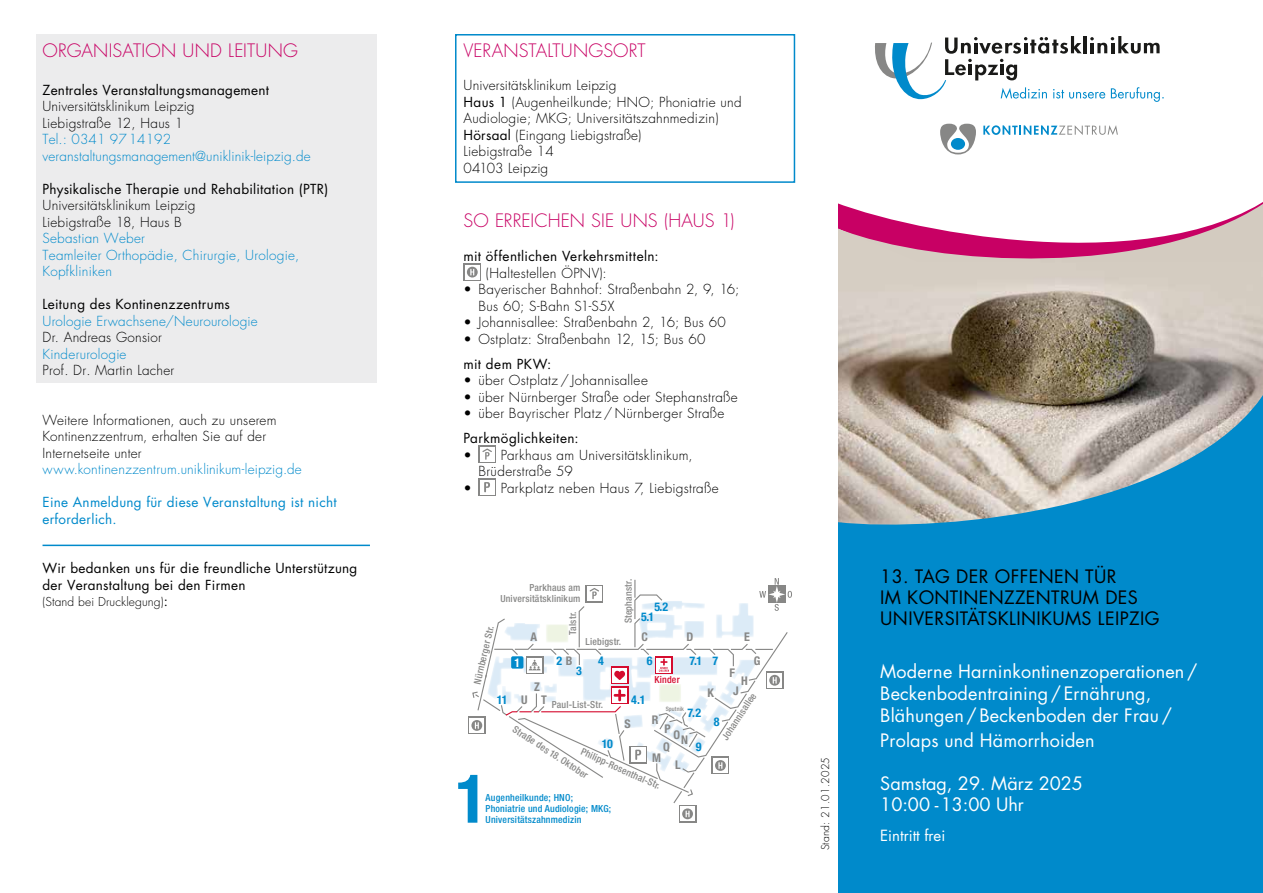
<style>
.page{position:relative;width:1263px;height:893px;background:#fff}
.page>*{position:absolute;margin:0;border:0;box-sizing:border-box;transform-origin:0 0}
.t1{font:700 condensed 67.5px "Helvetica Neue LT Std";color:#008acb}
.t2{font:18px/21.6px "Futura Std";letter-spacing:.01em;color:#fff}
.t3{font:18px/21px "Futura Std";letter-spacing:.02em;color:#000}
.t4{font:300 18px "Futura Std";letter-spacing:.005em;color:#c80064}
.t5{font:15px "Futura Std";color:#fff}
.t6{font:300 13.5px/16.5px "Futura Std";letter-spacing:.02em;color:#000}
.t7{font:13.5px/16.5px "Futura Std";letter-spacing:.02em;color:#000}
.t8{font:300 13.5px/16.5px "Futura Std";letter-spacing:.02em;color:#008acb}
.t9{font:13.5px/16.5px "Futura Std";letter-spacing:.02em;color:#008acb}
.t10{font:700 condensed 12px "Helvetica Neue LT Std";color:#008acb}
.t11{font:300 12px "Futura Std";letter-spacing:.01em;color:#000}
.t12{font:700 condensed 12px "Helvetica Neue LT Std";color:#878786}
.t13{font:700 condensed 12px "Helvetica Neue LT Std";color:#fff}
.t14{font:300 10.5px "Futura Std";letter-spacing:.02em;color:#000}
.t15{font:500 condensed 9.75px/11.2px "Helvetica Neue LT Std";letter-spacing:.02em;color:#878786;text-align:right}
.t16{font:500 condensed 9.75px/10.6px "Helvetica Neue LT Std";letter-spacing:.02em;color:#008acb}
.t17{font:500 condensed 9.75px "Helvetica Neue LT Std";letter-spacing:.02em;color:#d50c2f}
.t18{font:500 condensed 6px "Helvetica Neue LT Std";letter-spacing:.015em;color:#878786}
.s1{font-weight:400;font-size:13.5px}
.s2{font-weight:400}
.s3{color:#878786}
</style>
<div class="page">
<div style="left:838px;top:557px;width:425px;height:336px;background:#008acb"></div>
<img style="left:838px;top:204px;width:425px;height:169px">
<svg style="left:838px;top:373px;width:425px;height:184px;background:#749baa"></svg>
<svg style="left:940px;top:124px;width:36px;height:30px"></svg>
<div style="left:951px;top:138px;width:14px;height:12px;background:#008acb;border-radius:50%"></div>
<svg style="left:983px;top:125px;width:135px;height:10px"></svg>
<svg style="left:875px;top:36px;width:289px;height:66px"></svg>
<div style="left:468px;top:717px;width:18px;height:17px;background:#878786"></div>
<div style="left:469px;top:718px;width:15px;height:15px;background:#fff"></div>
<div style="left:679px;top:805px;width:17px;height:18px;background:#878786"></div>
<svg style="left:680px;top:819px;width:15px;height:2px"></svg>
<svg style="left:471px;top:578px;width:321px;height:241px"></svg>
<div style="left:36px;top:34px;width:340px;height:349px;background:#ececed"></div>
<svg style="left:463px;top:263px;width:18px;height:18px"></svg>
<svg style="left:465px;top:265px;width:15px;height:14px"></svg>
<svg style="left:467px;top:267px;width:11px;height:10px"></svg>
<svg style="left:478px;top:445px;width:18px;height:18px"></svg>
<div style="left:480px;top:447px;width:15px;height:14px;background:#fff"></div>
<svg style="left:482px;top:448px;width:10px;height:12px"></svg>
<svg style="left:478px;top:478px;width:18px;height:18px"></svg>
<div style="left:480px;top:480px;width:15px;height:14px;background:#fff"></div>
<svg style="left:484px;top:482px;width:6px;height:10px"></svg>
<div style="left:455px;top:34px;width:340px;height:149px;border:2px solid #008acb"></div>
<hr style="left:43px;top:545px;width:327px;height:1px;background:#008acb">
<h2 class="t4" style="left:43px;top:40px;width:257px">ORGANISATION UND LEITUNG</h2>
<p class="t7" style="left:43px;top:82px;width:228px">Zentrales Veranstaltungsmanagement</p>
<p class="t6" style="left:43px;top:98px;width:154px">Universitätsklinikum Leipzig<br>Liebigstraße 12, Haus 1</p>
<p class="t8" style="left:43px;top:131px;width:270px">Tel.: 0341 9714192 veranstaltungsmanagement@uniklinik-leipzig.de</p>
<p class="t7" style="left:43px;top:181px;width:287px">Physikalische Therapie und Rehabilitation (PTR)</p>
<p class="t6" style="left:43px;top:197px;width:154px">Universitätsklinikum Leipzig<br>Liebigstraße 18, Haus B</p>
<p class="t8" style="left:43px;top:230px;width:258px">Sebastian Weber<br>Teamleiter Orthopädie, Chirurgie, Urologie,<br>Kopfkliniken</p>
<p class="t7" style="left:43px;top:296px;width:189px">Leitung des Kontinenzzentrums</p>
<p class="t8" style="left:43px;top:313px;width:217px">Urologie Erwachsene/Neurourologie</p>
<p class="t6" style="left:43px;top:329px;width:121px">Dr. Andreas Gonsior</p>
<p class="t8" style="left:43px;top:346px;width:86px">Kinderurologie</p>
<p class="t6" style="left:43px;top:362px;width:133px">Prof. Dr. Martin Lacher</p>
<p class="t6" style="left:43px;top:412px;width:236px">Weitere Informationen, auch zu unserem<br>Kontinenzzentrum, erhalten Sie auf der<br>Internetseite unter</p>
<p class="t8" style="left:43px;top:461px;width:261px">www.kontinenzzentrum.uniklinikum-leipzig.de</p>
<p class="t9" style="left:43px;top:494px;width:296px">Eine Anmeldung für diese Veranstaltung ist nicht erforderlich.</p>
<p class="t7" style="left:43px;top:560px;width:316px">Wir bedanken uns für die freundliche Unterstützung der Veranstaltung bei den Firmen</p>
<p class="t11" style="left:43px;top:594px;width:127px">(Stand bei Drucklegung)<span class="s1">:</span></p>
<h2 class="t4" style="left:463px;top:40px;width:184px">VERANSTALTUNGSORT</h2>
<p class="t6" style="left:463px;top:78px;width:280px">Universitätsklinikum Leipzig<br><span class="s2">Haus 1</span> (Augenheilkunde; HNO; Phoniatrie und<br>Audiologie; MKG; Universitätszahnmedizin)<br><span class="s2">Hörsaal</span> (Eingang Liebigstraße)<br>Liebigstraße 14<br>04103 Leipzig</p>
<h2 class="t4" style="left:463px;top:209px;width:273px">SO ERREICHEN SIE UNS (HAUS 1)</h2>
<p class="t7" style="left:463px;top:248px;width:197px">mit öffentlichen Verkehrsmitteln:</p>
<p class="t6" style="left:486px;top:265px;width:122px">(Haltestellen ÖPNV):</p>
<p class="t6" style="left:478px;top:282px;width:262px;text-indent:-15px">• Bayerischer Bahnhof: Straßenbahn 2, 9, 16;<br>Bus 60; S-Bahn S1-S5X</p>
<p class="t6" style="left:463px;top:315px;width:264px">• Johannisallee: Straßenbahn 2, 16; Bus 60</p>
<p class="t6" style="left:463px;top:331px;width:244px">• Ostplatz: Straßenbahn 12, 15; Bus 60</p>
<p class="t7" style="left:463px;top:356px;width:89px">mit dem PKW:</p>
<p class="t6" style="left:463px;top:373px;width:186px">• über Ostplatz/ Johannisallee</p>
<p class="t6" style="left:463px;top:389px;width:276px">• über Nürnberger Straße oder Stephanstraße</p>
<p class="t6" style="left:463px;top:406px;width:262px">• über Bayrischer Platz / Nürnberger Straße</p>
<p class="t7" style="left:463px;top:430px;width:117px">Parkmöglichkeiten:</p>
<p class="t6" style="left:478px;top:447px;width:216px;text-indent:-15px">• Parkhaus am Universitätsklinikum,<br>Brüderstraße 59</p>
<p class="t6" style="left:463px;top:480px;width:257px">• Parkplatz neben Haus 7, Liebigstraße</p>
<p class="t15" style="left:622px;top:623px;width:46px;rotate:-90deg">Stephanstr.</p>
<p class="t15" style="left:500px;top:582px;width:82px">Parkhaus am<br>Universitätsklinikum</p>
<p class="t10" style="left:654px;top:599px;width:15px">5.2</p>
<p class="t15" style="left:567px;top:635px;width:25px;rotate:-90deg">Talstr.</p>
<p class="t10" style="left:641px;top:610px;width:14px">5.1</p>
<p class="t15" style="left:472px;top:683px;width:62px;rotate:-77deg">Nürnberger Str.</p>
<p class="t12" style="left:642px;top:630px;width:8px">C</p>
<p class="t12" style="left:687px;top:630px;width:8px">D</p>
<p class="t12" style="left:744px;top:630px;width:7px">E</p>
<p class="t12" style="left:530px;top:630px;width:8px">A</p>
<p class="t15" style="left:586px;top:636px;width:37px">Liebigstr.</p>
<p class="t10" style="left:647px;top:653px;width:7px">6</p>
<p class="t12" style="left:754px;top:653px;width:8px">G</p>
<p class="t10" style="left:556px;top:653px;width:17px">2 <span class="s3">B</span></p>
<p class="t10" style="left:598px;top:653px;width:7px">4</p>
<p class="t13" style="left:514px;top:655px;width:7px">1</p>
<p class="t10" style="left:689px;top:653px;width:30px">7.1 7</p>
<p class="t18" style="left:666px;top:705px;width:20px">Sputnik</p>
<p class="t10" style="left:576px;top:664px;width:7px">3</p>
<p class="t12" style="left:729px;top:665px;width:7px">F</p>
<p class="t17" style="left:654px;top:673px;width:27px">Kinder</p>
<p class="t12" style="left:741px;top:673px;width:8px">H</p>
<p class="t12" style="left:534px;top:679px;width:7px">Z</p>
<p class="t12" style="left:707px;top:686px;width:8px">K</p>
<p class="t12" style="left:733px;top:684px;width:7px">J</p>
<p class="t15" style="left:552px;top:699px;width:53px">Paul-List-Str.</p>
<p class="t15" style="left:719px;top:736px;width:56px;rotate:-57deg">Johannisallee</p>
<p class="t12" style="left:521px;top:692px;width:28px">U T</p>
<p class="t10" style="left:497px;top:692px;width:12px">11</p>
<p class="t10" style="left:631px;top:692px;width:16px">4.1</p>
<p class="t10" style="left:687px;top:705px;width:15px">7.2</p>
<p class="t12" style="left:652px;top:712px;width:8px">R</p>
<p class="t10" style="left:714px;top:714px;width:7px">8</p>
<p class="t12" style="left:624px;top:716px;width:8px">S</p>
<p class="t12" style="left:665px;top:721px;width:8px">P</p>
<p class="t15" style="left:517px;top:723px;width:89px;rotate:33deg">Straße des 18. Oktober</p>
<p class="t12" style="left:673px;top:730px;width:16px">ON</p>
<p class="t10" style="left:602px;top:737px;width:13px">10</p>
<p class="t12" style="left:663px;top:739px;width:8px">Q</p>
<p class="t10" style="left:696px;top:739px;width:7px">9</p>
<p class="t15" style="left:584px;top:746px;width:87px;rotate:24deg">Philipp-Rosenthal-Str.</p>
<p class="t12" style="left:652px;top:750px;width:10px">M</p>
<p class="t12" style="left:675px;top:757px;width:7px">L</p>
<h1 class="t1" style="left:455px;top:758px;width:34px">1</h1>
<p class="t16" style="left:486px;top:792px;width:127px">Augenheilkunde; HNO;<br>Phoniatrie und Audiologie; MKG;<br>Universitätszahnmedizin</p>
<p class="t14" style="left:819px;top:850px;width:95px;rotate:-90deg">Stand: 21.01.2025</p>
<h2 class="t3" style="left:880px;top:566px;width:281px">13. TAG DER OFFENEN TÜR<br>IM KONTINENZZENTRUM DES<br>UNIVERSITÄTSKLINIKUMS LEIPZIG</h2>
<h2 class="t2" style="left:880px;top:661px;width:319px">Moderne Harninkontinenzoperationen /<br>Beckenbodentraining/ Ernährung,<br>Blähungen/ Beckenboden der Frau /</h2>
<h2 class="t2" style="left:880px;top:730px;width:216px">Prolaps und Hämorrhoiden</h2>
<h2 class="t2" style="left:880px;top:772px;width:204px">Samstag, 29. März 2025<br>10:00 -13:00 Uhr</h2>
<p class="t5" style="left:880px;top:826px;width:67px">Eintritt frei</p>
</div>
